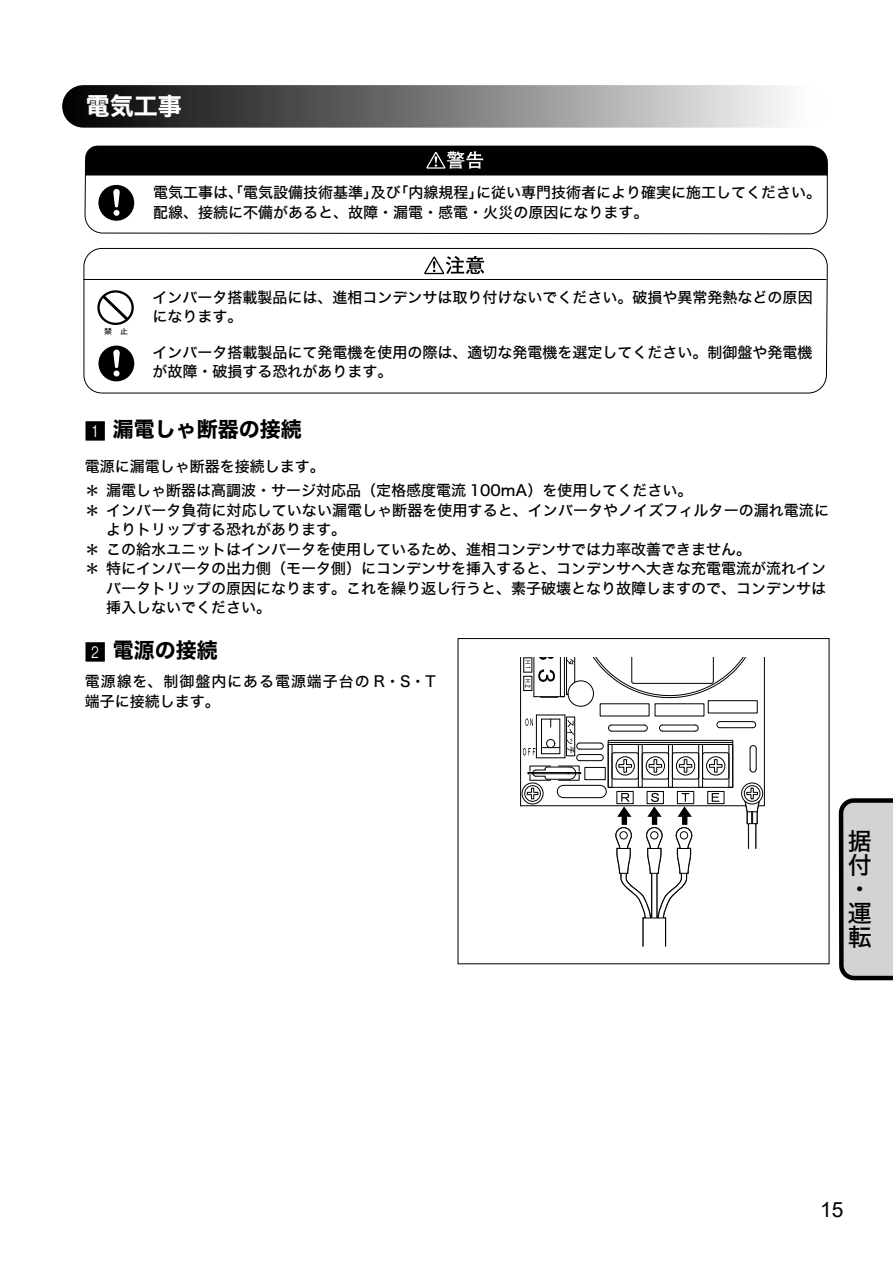
<style>
.page{position:relative;width:893px;height:1263px;background:#fff}
.page>*{position:absolute;margin:0;border:0;box-sizing:border-box;transform-origin:0 0}
.t1{font:24px/24px "Hiragino Kaku W5 90 msp RKSJ H";color:#000}
.t2{font:24px "Hiragino Kaku W7 90 msp RKSJ H";color:#fff}
.t3{font:21px "Hiragino Kaku W7 90 msp RKSJ H";color:#000}
.t4{font:21px "Arial";color:#000}
.t5{font:15px/19.5px "Hiragino Kaku W5 90 msp RKSJ H";color:#000}
.t6{font:15px/19.5px "Hiragino Kaku W5 90 msp RKSJ H";letter-spacing:.06em;color:#000}
.t7{font:7.65px "DFHS Gothic W5 WIN 90 ms RKSJ H";color:#000;scale:1.05 1}
.s1{font-family:"Box Number";font-weight:900}
</style>
<div class="page">
<svg style="left:839px;top:798px;width:54px;height:182px"></svg>
<div style="left:62px;top:85px;width:766px;height:43px;background:linear-gradient(to right,#000,#fff);border-radius:21px"></div>
<svg style="left:520px;top:657px;width:245px;height:290px"></svg>
<svg style="left:85px;top:176px;width:743px;height:59px"></svg>
<svg style="left:85px;top:145px;width:743px;height:31px"></svg>
<div style="left:98px;top:185px;width:36px;height:36px;background:#000;border-radius:50%"></div>
<svg style="left:113px;top:189px;width:7px;height:27px"></svg>
<svg style="left:83px;top:248px;width:745px;height:146px"></svg>
<svg style="left:424px;top:256px;width:60px;height:18px"></svg>
<hr style="left:83px;top:279px;width:743px;height:1px;background:#000">
<div style="left:98px;top:346px;width:36px;height:35px;background:#000;border-radius:50%"></div>
<svg style="left:113px;top:350px;width:7px;height:26px"></svg>
<svg style="left:97px;top:290px;width:37px;height:45px"></svg>
<h1 class="t2" style="left:86px;top:94px;width:98px">電気工事</h1>
<p class="t7" style="left:104px;top:327px;width:9px">޺</p>
<p class="t5" style="left:153px;top:183px;width:669px">電気工事は、「電気設備技術基準」及び「内線規程」に従い専門技術者により確実に施工してください。配線、接続に不備があると、故障・漏電・感電・火災の原因になります。</p>
<p class="t5" style="left:152px;top:288px;width:662px">インバータ搭載製品には、進相コンデンサは取り付けないでください。破損や異常発熱などの原因になります。</p>
<p class="t5" style="left:152px;top:343px;width:662px">インバータ搭載製品にて発電機を使用の際は、適切な発電機を選定してください。制御盤や発電機が故障・破損する恐れがあります。</p>
<h2 class="t3" style="left:85px;top:418px;width:218px"><span class="s1">1</span> 漏電しゃ断器の接続</h2>
<p class="t5" style="left:85px;top:455px;width:609px;line-height:24px">電源に漏電しゃ断器を接続します。<br>＊ 漏電しゃ断器は高調波・サージ対応品（定格感度電流 100mA）を使用してください。</p>
<p class="t5" style="left:85px;top:501px;width:746px">＊ インバータ負荷に対応していない漏電しゃ断器を使用すると、インバータやノイズフィルターの漏れ電流に</p>
<p class="t5" style="left:106px;top:521px;width:241px">よりトリップする恐れがあります。</p>
<p class="t5" style="left:85px;top:540px;width:668px">＊ この給水ユニットはインバータを使用しているため、進相コンデンサでは力率改善できません。</p>
<p class="t5" style="left:85px;top:560px;width:743px">＊ 特にインバータの出力側（モータ側）にコンデンサを挿入すると、コンデンサへ大きな充電電流が流れイン</p>
<p class="t5" style="left:106px;top:579px;width:722px">バータトリップの原因になります。これを繰り返し行うと、素子破壊となり故障しますので、コンデンサは</p>
<p class="t5" style="left:106px;top:599px;width:166px">挿入しないでください。</p>
<h2 class="t3" style="left:85px;top:639px;width:134px"><span class="s1">2</span> 電源の接続</h2>
<p class="t6" style="left:85px;top:672px;width:352px">電源線を、制御盤内にある電源端子台の R・S・T端子に接続します。</p>
<h1 class="t1" style="left:848px;top:830px;width:25px">据付・運転</h1>
<h2 class="t4" style="left:820px;top:1198px;width:25px">15</h2>
</div>
